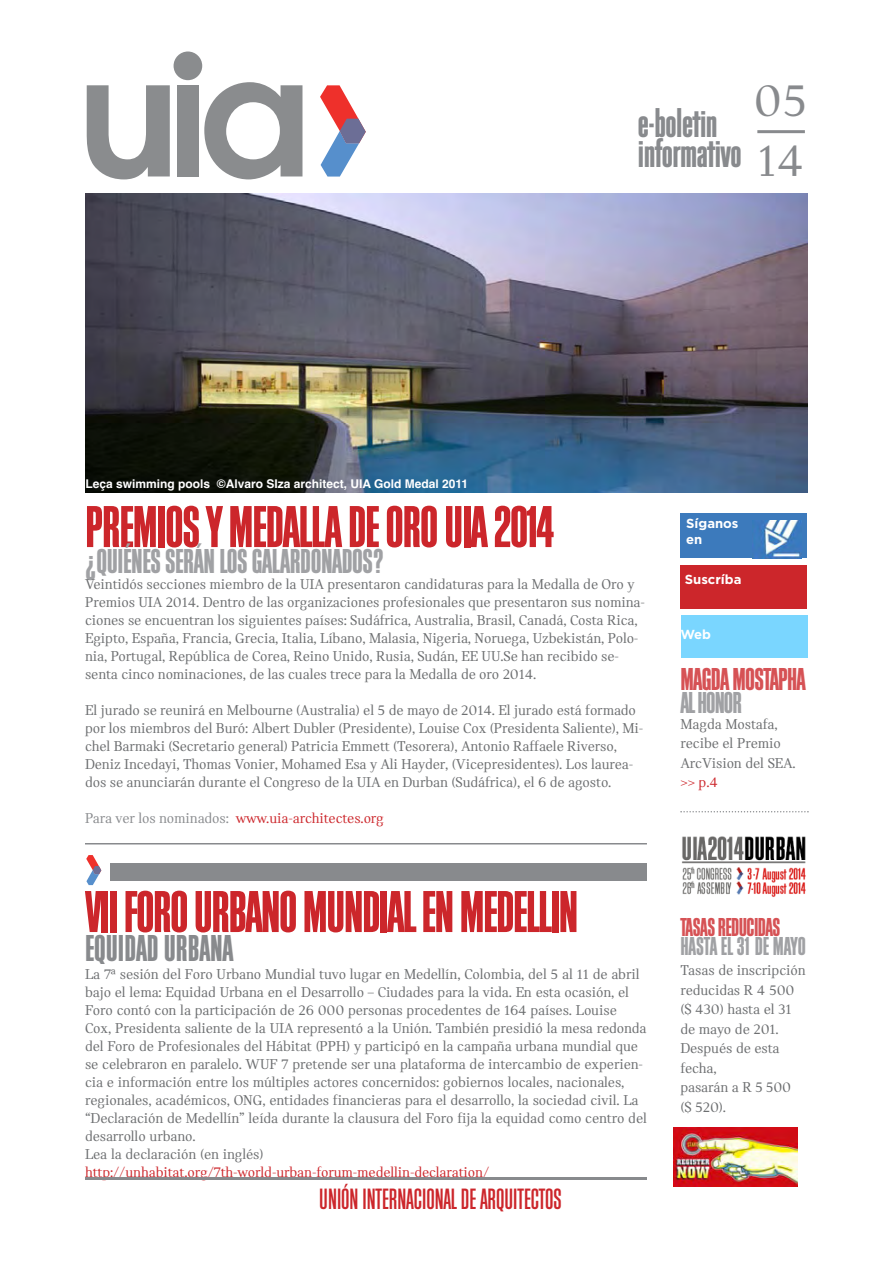
<style>
.page{position:relative;width:893px;height:1263px;background:#fff}
.page>*{position:absolute;margin:0;border:0;box-sizing:border-box;transform-origin:0 0}
.t1{font:61.5px "Block Gothic Bold Extra Cond";letter-spacing:-.025em;color:#cc262b}
.t2{font:48.15px/60.2px "Catalog";color:#888a8d}
.t3{font:43.35px "Block Gothic Bold Extra Cond";letter-spacing:-.01em;color:#888a8d}
.t4{font:39px "Block Gothic Bold Extra Cond";color:#888a8d}
.t5{font:36px "Block Gothic Bold Extra Cond";letter-spacing:-.01em;color:#a0a1a4}
.t6{font:33px "Block Gothic Bold Extra Cond";letter-spacing:-.02em;color:#d65255}
.t7{font:31.5px "Block Gothic Bold Extra Cond";letter-spacing:-.03em;color:#a0a1a4}
.t8{font:30.6px "Block Gothic Medium Extra Cond";color:#cc262b}
.t9{font:27px "Block Gothic Bold Extra Cond";letter-spacing:-.005em;color:#a0a1a4}
.t10{font:27px "Block Gothic Bold Extra Cond";letter-spacing:-.02em;color:#d65255}
.t11{font:15px/18px "Catalog";letter-spacing:-.01em;color:#6b6d6f}
.t12{font:15px "Catalog";letter-spacing:-.01em;color:#cc262b}
.t13{font:700 13.05px/15.8px "Gotham";color:#fff}
.t14{font:700 12px "Helvetica";color:#fff}
.s1{color:#888a8d}
</style>
<div class="page">
<div style="left:174px;top:52px;width:28px;height:28px;background:#8a8c8e;border-radius:50%"></div>
<svg style="left:320px;top:85px;width:46px;height:92px"></svg>
<svg style="left:87px;top:85px;width:83px;height:94px"></svg>
<div style="left:177px;top:85px;width:22px;height:91px;background:#8a8c8e"></div>
<svg style="left:204px;top:82px;width:98px;height:97px"></svg>
<hr style="left:757px;top:130px;width:48px;height:3px;background:#888a8d">
<hr style="left:85px;top:1178px;width:562px;height:2px;background:#888a8d">
<div style="left:680px;top:565px;width:127px;height:43px;background:#cc262b"></div>
<div style="left:680px;top:513px;width:127px;height:45px;background:#3c7abc"></div>
<div style="left:681px;top:615px;width:127px;height:42px;background:#7ad6ff"></div>
<svg style="left:680px;top:811px;width:129px;height:1px"></svg>
<img style="left:85px;top:194px;width:723px;height:299px">
<hr style="left:85px;top:843px;width:562px;height:1px;background:#888a8d">
<div style="left:111px;top:863px;width:536px;height:17px;background:#888a8d"></div>
<svg style="left:86px;top:855px;width:15px;height:30px"></svg>
<img style="left:755px;top:520px;width:46px;height:38px">
<img style="left:682px;top:836px;width:124px;height:61px">
<svg style="left:673px;top:1127px;width:1px;height:59px"></svg>
<img style="left:674px;top:1127px;width:124px;height:59px">
<p class="t14" style="left:86px;top:479px;width:384px">Leça swimming pools ©Alvaro SIza architect, UIA Gold Medal 2011</p>
<h3 class="t3" style="left:638px;top:108px;width:81px">e-boletin</h3>
<h3 class="t3" style="left:638px;top:138px;width:105px">informativo</h3>
<h2 class="t2" style="left:753px;top:75px;width:55px">05<br>14</h2>
<h1 class="t1" style="left:85px;top:506px;width:471px">PREMIOS Y MEDALLA DE ORO UIA 2014</h1>
<h3 class="t5" style="left:85px;top:549px;width:300px">¿QUIÉNES SERÁN LOS GALARDONADOS?</h3>
<p class="t11" style="left:85px;top:576px;width:561px">Veintidós secciones miembro de la UIA presentaron candidaturas para la Medalla de Oro y Premios UIA 2014. Dentro de las organizaciones profesionales que presentaron sus nomina&shy;ciones se encuentran los siguientes países: Sudáfrica, Australia, Brasil, Canadá, Costa Rica, Egipto, España, Francia, Grecia, Italia, Líbano, Malasia, Nigeria, Noruega, Uzbekistán, Polo&shy;nia, Portugal, República de Corea, Reino Unido, Rusia, Sudán, EE UU.Se han recibido se&shy;senta cinco nominaciones, de las cuales trece para la Medalla de oro 2014.</p>
<p class="t11" style="left:85px;top:702px;width:560px">El jurado se reunirá en Melbourne (Australia) el 5 de mayo de 2014. El jurado está formado por los miembros del Buró: Albert Dubler (Presidente), Louise Cox (Presidenta Saliente), Mi&shy;chel Barmaki (Secretario general) Patricia Emmett (Tesorera), Antonio Raffaele Riverso, Deniz Incedayi, Thomas Vonier, Mohamed Esa y Ali Hayder, (Vicepresidentes). Los laurea&shy;dos se anunciarán durante el Congreso de la UIA en Durban (Sudáfrica), el 6 de agosto.</p>
<p class="t12" style="left:85px;top:813px;width:301px"><span class="s1">Para ver los nominados:</span> www.uia-architectes.org</p>
<h1 class="t1" style="left:85px;top:891px;width:495px">VII FORO URBANO MUNDIAL EN MEDELLIN</h1>
<h3 class="t4" style="left:85px;top:934px;width:150px">EQUIDAD URBANA</h3>
<p class="t11" style="left:85px;top:966px;width:563px">La 7ª sesión del Foro Urbano Mundial tuvo lugar en Medellín, Colombia, del 5 al 11 de abril bajo el lema: Equidad Urbana en el Desarrollo – Ciudades para la vida. En esta ocasión, el Foro contó con la participación de 26 000 personas procedentes de 164 países. Louise Cox, Presidenta saliente de la UIA representó a la Unión. También presidió la mesa redonda del Foro de Profesionales del Hábitat (PPH) y participó en la campaña urbana mundial que se celebraron en paralelo. WUF 7 pretende ser una plataforma de intercambio de experien&shy;cia e información entre los múltiples actores concernidos: gobiernos locales, nacionales, regionales, académicos, ONG, entidades financieras para el desarrollo, la sociedad civil. La “Declaración de Medellín” leída durante la clausura del Foro fija la equidad como centro del desarrollo urbano.<br>Lea la declaración (en inglés)</p>
<p class="t12" style="left:85px;top:1166px;width:406px">http://unhabitat.org/7th-world-urban-forum-medellin-declaration/</p>
<h3 class="t8" style="left:319px;top:1188px;width:244px">UNIÓN INTERNACIONAL DE ARQUITECTOS</h3>
<p class="t13" style="left:686px;top:516px;width:54px">Síganos en</p>
<p class="t13" style="left:685px;top:572px;width:58px">Suscríba</p>
<p class="t13" style="left:680px;top:628px;width:32px">Web</p>
<h3 class="t6" style="left:680px;top:668px;width:127px">MAGDA MOSTAPHA</h3>
<h3 class="t7" style="left:680px;top:692px;width:63px">AL HONOR</h3>
<p class="t11" style="left:680px;top:715px;width:117px;line-height:19.5px">Magda Mostafa, recibe el Premio<br>ArcVision del SEA.</p>
<p class="t12" style="left:680px;top:777px;width:39px">&gt;&gt; p.4</p>
<h3 class="t10" style="left:680px;top:917px;width:101px">TASAS REDUCIDAS</h3>
<h3 class="t9" style="left:680px;top:937px;width:127px">HASTA EL 31 DE MAYO</h3>
<p class="t11" style="left:680px;top:962px;width:127px;line-height:19.5px">Tasas de inscripción reducidas R 4 500 ($ 430) hasta el 31 de mayo de 201.<br>Después de esta fecha,<br>pasarán a R 5 500 ($ 520).</p>
</div>
